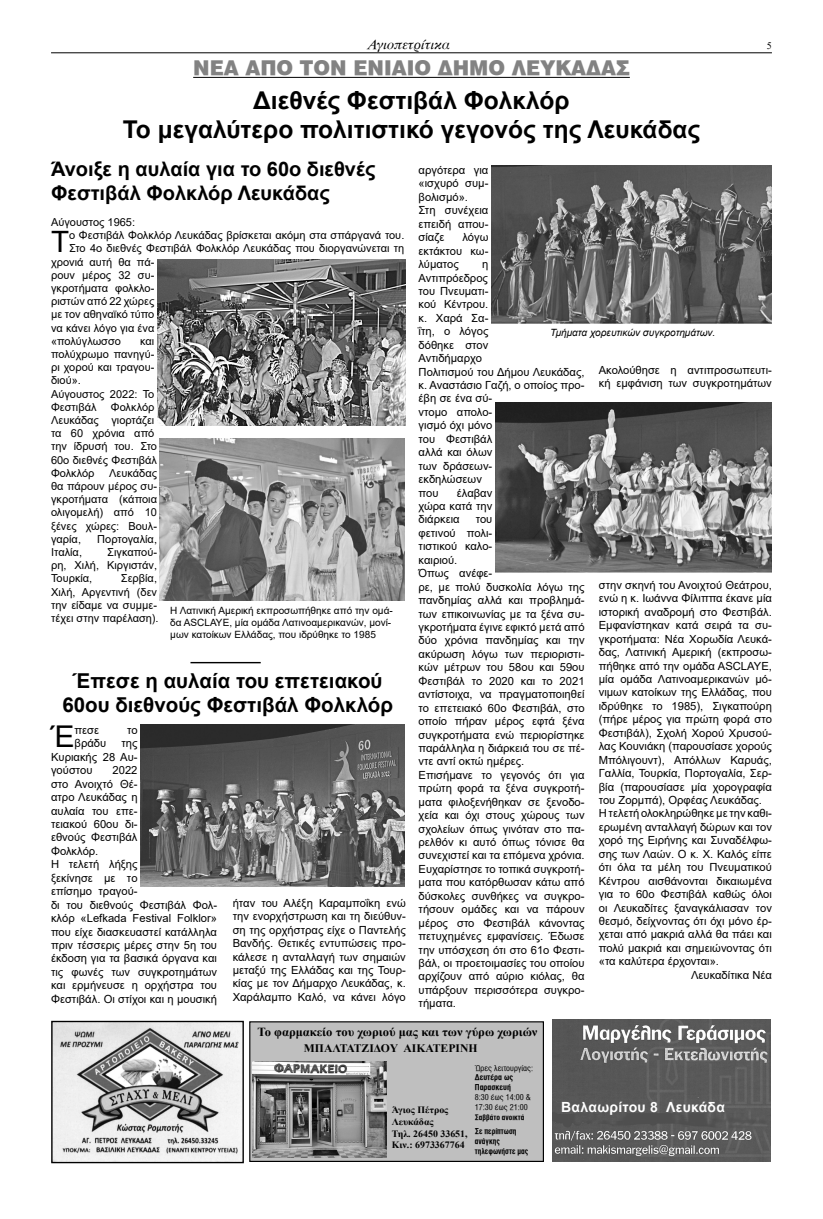
<style>
.page{position:relative;width:823px;height:1219px;background:#fff}
.page>*{position:absolute;margin:0;border:0;box-sizing:border-box;transform-origin:0 0}
.t1{font:30px "Arial";color:#000}
.t2{font:29.4px "Arial";color:#000}
.t3{font:700 24.5px/29.4px "Arial";color:#000;text-align:center}
.t4{font:700 20.5px/24.6px "Arial";color:#000;text-align:center}
.t5{font:700 20px/24px "Arial";color:#000}
.t6{font:900 20px "UB Helvetica";color:#828282}
.t7{font:700 14px "Arial";letter-spacing:.02em;color:#fff}
.t8{font:14px "UB Times Italic";color:#000}
.t9{font:700 12.3px "Times New Roman";color:#000}
.t10{font:700 11.5px "Times New Roman";color:#000}
.t11{font:11.2px/13.4px "Arial";color:#000}
.t12{font:11px/13.2px "Arial";color:#000}
.t13{font:10px/12px "Arial";color:#000}
.t14{font:italic 10px "Arial";color:#000}
.t15{font:10px "Times New Roman";color:#000}
.t16{font:700 9.7px/11.6px "Times New Roman";color:#000}
.t17{font:8.2px/9.8px "UB Helvetica Cond Bold";color:#000}
.t18{font:8.2px/9.8px "UB Helvetica Cond";color:#000}
.t19{font:7.6px "UB Helvetica Cond Bold";color:#000}
</style>
<div class="page">
<hr style="left:51px;top:52px;width:720px;height:1px;background:#000">
<hr style="left:193px;top:77px;width:436px;height:1px;background:#000">
<img style="left:53px;top:1023px;width:189px;height:138px">
<div style="left:51px;top:1021px;width:193px;height:142px;border:1px solid #000"></div>
<div style="left:250px;top:1022px;width:293px;height:139px;background:#bfbfbf"></div>
<div style="left:249px;top:1021px;width:294px;height:141px;border:1px solid #000"></div>
<img style="left:252px;top:1061px;width:134px;height:96px">
<img style="left:552px;top:1019px;width:218px;height:142px">
<img style="left:157px;top:260px;width:248px;height:165px">
<img style="left:160px;top:438px;width:244px;height:163px">
<img style="left:140px;top:725px;width:264px;height:161px">
<img style="left:491px;top:166px;width:280px;height:158px">
<img style="left:495px;top:403px;width:276px;height:169px">
<hr style="left:190px;top:662px;width:70px;height:1px;background:#000">
<p class="t8" style="left:368px;top:37px;width:83px">Αγιοπετρίτικα</p>
<p class="t15" style="left:766px;top:40px;width:6px">5</p>
<h3 class="t6" style="left:193px;top:56px;width:438px">ΝΕΑ ΑΠΟ ΤΟΝ ΕΝΙΑΙΟ ∆ΗΜΟ ΛΕΥΚΑ∆ΑΣ</h3>
<h3 class="t3" style="left:123px;top:86px;width:578px">Διεθνές Φεστιβάλ Φολκλόρ<br>Το μεγαλύτερο πολιτιστικό γεγονός της Λευκάδας</h3>
<h3 class="t5" style="left:51px;top:157px;width:326px">Άνοιξε η αυλαία για το 60ο διεθνές<br>Φεστιβάλ Φολκλόρ Λευκάδας</h3>
<p class="t12" style="left:51px;top:216px;width:85px">Αύγουστος 1965:</p>
<h2 class="t2" style="left:51px;top:226px;width:19px">Τ</h2>
<p class="t12" style="left:69px;top:229px;width:336px">ο Φεστιβάλ Φολκλόρ Λευκάδας βρίσκεται ακόμη στα σπάργανά του.</p>
<p class="t12" style="left:69px;top:242px;width:336px">Στο 4ο διεθνές Φεστιβάλ Φολκλόρ Λευκάδας που διοργανώνεται τη</p>
<p class="t12" style="left:51px;top:255px;width:105px">χρονιά αυτή θα πά-</p>
<p class="t12" style="left:51px;top:268px;width:105px">ρουν μέρος 32 συ-</p>
<p class="t12" style="left:51px;top:282px;width:105px">γκροτήματα φολκλο-</p>
<p class="t12" style="left:51px;top:295px;width:105px">ριστών από 22 χώρες</p>
<p class="t12" style="left:51px;top:308px;width:105px">με τον αθηναϊκό τύπο</p>
<p class="t12" style="left:51px;top:321px;width:105px">να κάνει λόγο για ένα</p>
<p class="t12" style="left:51px;top:334px;width:71px">«πολύγλωσσο</p>
<p class="t12" style="left:51px;top:334px;width:105px;text-indent:89px">και πολύχρωμο πανηγύ&shy;ρι χορού και τραγου&shy;διού».<br>Αύγουστος 2022: Το<br>Φεστιβάλ</p>
<p class="t12" style="left:51px;top:400px;width:107px;text-indent:60px">Φολκλόρ<br>Λευκάδας γιορτάζει τα 60 χρόνια από την ίδρυσή του. Στο<br>60ο διεθνές Φεστιβάλ<br>Φολκλόρ</p>
<p class="t12" style="left:51px;top:466px;width:107px;text-align:justify;text-indent:58px">Λευκάδας θα πάρουν μέρος συ&shy;γκροτήματα (κάποια ολιγομελή) από 10 ξένες χώρες: Βουλ&shy;γαρία,</p>
<p class="t12" style="left:97px;top:532px;width:61px">Πορτογαλία,</p>
<p class="t12" style="left:51px;top:546px;width:107px;text-align:justify;text-indent:56px">Σιγκαπού&shy;ρη, Χιλή, Κιργιστάν, Τουρκία,</p>
<p class="t12" style="left:51px;top:546px;width:32px">Ιταλία,</p>
<p class="t12" style="left:51px;top:572px;width:109px;text-indent:70px">Σερβία,<br>Χιλή, Αργεντινή (δεν την είδαμε να συμμε&shy;τέχει στην παρέλαση).</p>
<p class="t13" style="left:170px;top:604px;width:224px">Η Λατινική Αμερική εκπροσωπήθηκε από την ομά&shy;δα ASCLAYE, μία ομάδα Λατινοαμερικανών, μονί&shy;μων κατοίκων Ελλάδας, που ιδρύθηκε το 1985</p>
<h3 class="t4" style="left:62px;top:668px;width:332px">Έπεσε η αυλαία του επετειακού<br>60ου διεθνούς Φεστιβάλ Φολκλόρ</h3>
<h1 class="t1" style="left:51px;top:720px;width:25px">Έ</h1>
<p class="t11" style="left:75px;top:723px;width:26px">πεσε</p>
<p class="t11" style="left:127px;top:723px;width:12px">το</p>
<p class="t11" style="left:75px;top:737px;width:33px">βράδυ</p>
<p class="t11" style="left:51px;top:737px;width:88px;text-align:justify;text-indent:70px">της Κυριακής 28 Αυ&shy;γούστου</p>
<p class="t11" style="left:51px;top:764px;width:167px;text-indent:61px">2022<br>στο Ανοιχτό Θέ-<br>ατρο Λευκάδας η<br>αυλαία του επε-<br>τειακού 60ου δι-<br>εθνούς Φεστιβάλ<br>Φολκλόρ.<br>Η τελετή λήξης<br>ξεκίνησε με τo<br>επίσημο τραγού-<br>δι του διεθνούς Φεστιβάλ Φολ&shy;κλόρ «Lefkada Festival Folklor» που είχε διασκευαστεί κατάλληλα πριν τέσσερις μέρες στην 5η του έκδοση για τα βασικά όργανα και τις φωνές των συγκροτημάτων και ερμήνευσε η ορχήστρα του<br>Φεστιβάλ. Οι στίχοι και η μουσική</p>
<p class="t11" style="left:232px;top:896px;width:174px;text-align:justify">ήταν του Αλέξη Καραμποΐκη ενώ την ενορχήστρωση και τη διεύθυν&shy;ση της ορχήστρας είχε ο Παντελής Βανδής. Θετικές εντυπώσεις προ&shy;κάλεσε η ανταλλαγή των σημαιών μεταξύ της Ελλάδας και της Τουρ&shy;κίας με τον Δήμαρχο Λευκάδας, κ.<br>Χαράλαμπο Καλό, να κάνει λόγο</p>
<p class="t11" style="left:418px;top:163px;width:71px">αργότερα για «ισχυρό συμ&shy;βολισμό».<br>Στη συνέχεια επειδή απου&shy;σίαζε</p>
<p class="t11" style="left:418px;top:231px;width:71px;text-align:justify;text-indent:44px">λόγω εκτάκτου κω&shy;λύματος</p>
<p class="t11" style="left:418px;top:257px;width:167px;text-indent:64px">η<br>Αντιπρόεδρος<br>του Πνευματι-<br>κού Κέντρου.<br>κ. Χαρά Σα-<br>ΐτη, ο λόγος<br>δόθηκε στον<br>Αντιδήμαρχο<br>Πολιτισμού του Δήμου Λευκάδας, κ. Αναστάσιο Γαζή, ο οποίος προ&shy;έβη σε ένα σύ-<br>ντομο απολο-<br>γισμό όχι μόνο<br>του Φεστιβάλ<br>αλλά και όλων<br>των δράσεων-<br>εκδηλώσεων<br>που</p>
<p class="t14" style="left:550px;top:327px;width:166px">Τμήματα χορευτικών συγκροτημάτων.</p>
<p class="t11" style="left:598px;top:363px;width:174px">Ακολούθησε η αντιπροσωπευτι&shy;κή εμφάνιση των συγκροτημάτων</p>
<p class="t11" style="left:418px;top:486px;width:75px;text-align:justify;text-indent:38px">έλαβαν χώρα κατά την διάρκεια</p>
<p class="t11" style="left:418px;top:513px;width:167px;text-indent:57px">του<br>φετινού πολι-<br>τιστικού καλο-<br>καιριού.<br>Όπως ανέφε-<br>ρε, με πολύ δυσκολία λόγω της πανδημίας αλλά και προβλημά&shy;των επικοινωνίας με τα ξένα συ&shy;γκροτήματα έγινε εφικτό μετά από δύο χρόνια πανδημίας και την ακύρωση λόγω των περιοριστι&shy;κών μέτρων του 58ου και 59ου<br>Φεστιβάλ το 2020 και το 2021 αντίστοιχα, να πραγματοποιηθεί το επετειακό 60ο Φεστιβάλ, στο οποίο πήραν μέρος εφτά ξένα συγκροτήματα ενώ περιορίστηκε παράλληλα η διάρκειά του σε πέ&shy;ντε αντί οκτώ ημέρες.<br>Επισήμανε το γεγονός ότι για πρώτη φορά τα ξένα συγκροτή&shy;ματα φιλοξενήθηκαν σε ξενοδο&shy;χεία και όχι στους χώρους των σχολείων όπως γινόταν στο πα&shy;ρελθόν κι αυτό όπως τόνισε θα συνεχιστεί και τα επόμενα χρόνια.<br>Ευχαρίστησε το τοπικά συγκροτή&shy;ματα που κατόρθωσαν κάτω από δύσκολες συνθήκες να συγκρο&shy;τήσουν ομάδες και να πάρουν μέρος στο Φεστιβάλ κάνοντας πετυχημένες εμφανίσεις. Έδωσε την υπόσχεση ότι στο 61ο Φεστι&shy;βάλ, οι προετοιμασίες του οποίου αρχίζουν από αύριο κιόλας, θα υπάρξουν περισσότερα συγκρο&shy;τήματα.</p>
<p class="t11" style="left:598px;top:578px;width:174px">στην σκηνή του Ανοιχτού Θεάτρου,</p>
<p class="t11" style="left:598px;top:592px;width:174px">ενώ η κ. Ιωάννα Φίλιππα έκανε μία</p>
<p class="t11" style="left:598px;top:605px;width:174px">ιστορική αναδρομή στο Φεστιβάλ.</p>
<p class="t11" style="left:598px;top:619px;width:174px">Εμφανίστηκαν κατά σειρά τα συ-</p>
<p class="t11" style="left:598px;top:632px;width:174px">γκροτήματα: Νέα Χορωδία Λευκά-</p>
<p class="t11" style="left:598px;top:645px;width:174px">δας, Λατινική Αμερική (εκπροσω-</p>
<p class="t11" style="left:598px;top:659px;width:174px">πήθηκε από την ομάδα ASCLAYE,</p>
<p class="t11" style="left:598px;top:672px;width:174px">μία ομάδα Λατινοαμερικανών μό-</p>
<p class="t11" style="left:598px;top:686px;width:174px">νιμων κατοίκων της Ελλάδας, που</p>
<p class="t11" style="left:598px;top:699px;width:174px">ιδρύθηκε το 1985), Σιγκαπούρη</p>
<p class="t11" style="left:598px;top:713px;width:174px">(πήρε μέρος για πρώτη φορά στο</p>
<p class="t11" style="left:598px;top:726px;width:174px">Φεστιβάλ), Σχολή Χορού Χρυσού-</p>
<p class="t11" style="left:598px;top:740px;width:174px">λας Κουνιάκη (παρουσίασε χορούς</p>
<p class="t11" style="left:598px;top:753px;width:174px">Μπόλιγουντ), Απόλλων Καρυάς,</p>
<p class="t11" style="left:598px;top:766px;width:174px">Γαλλία, Τουρκία, Πορτογαλία, Σερ-</p>
<p class="t11" style="left:598px;top:780px;width:174px">βία (παρουσίασε μία χορογραφία</p>
<p class="t11" style="left:598px;top:793px;width:165px">του Ζορμπά), Ορφέας Λευκάδας.</p>
<p class="t11" style="left:598px;top:807px;width:174px">Η τελετή ολοκληρώθηκε με την καθι-</p>
<p class="t11" style="left:598px;top:820px;width:174px">ερωμένη ανταλλαγή δώρων και τον</p>
<p class="t11" style="left:598px;top:834px;width:174px">χορό της Ειρήνης και Συναδέλφω-</p>
<p class="t11" style="left:598px;top:847px;width:174px">σης των Λαών. Ο κ. Χ. Καλός είπε</p>
<p class="t11" style="left:598px;top:861px;width:174px">ότι όλα τα μέλη του Πνευματικού</p>
<p class="t11" style="left:598px;top:874px;width:174px">Κέντρου αισθάνονται δικαιωμένα</p>
<p class="t11" style="left:598px;top:887px;width:174px">για το 60ο Φεστιβάλ καθώς όλοι</p>
<p class="t11" style="left:598px;top:901px;width:174px">οι Λευκαδίτες ξαναγκάλιασαν τον</p>
<p class="t11" style="left:598px;top:914px;width:174px">θεσμό, δείχνοντας ότι όχι μόνο έρ-</p>
<p class="t11" style="left:598px;top:928px;width:174px">χεται από μακριά αλλά θα πάει και</p>
<p class="t11" style="left:598px;top:941px;width:174px">πολύ μακριά και σημειώνοντας ότι</p>
<p class="t11" style="left:598px;top:955px;width:122px">«τα καλύτερα έρχονται».</p>
<p class="t11" style="left:690px;top:968px;width:82px">Λευκαδίτικα Νέα</p>
<p class="t9" style="left:257px;top:1025px;width:281px">Το φαρμακείο του χωριού μας και των γύρω χωριών</p>
<p class="t10" style="left:304px;top:1041px;width:175px">ΜΠΑΛΤΑΤΖΙΔΟΥ ΑΙΚΑΤΕΡΙΝΗ</p>
<p class="t18" style="left:474px;top:1063px;width:60px">Ώρες λειτουργίας:</p>
<p class="t17" style="left:474px;top:1073px;width:40px">∆ευτέρα ως<br>Παρασκευή</p>
<p class="t18" style="left:474px;top:1092px;width:57px">8:30 έως 14:00 &amp;<br>17:30 έως 21:00</p>
<p class="t19" style="left:474px;top:1113px;width:51px">Σαββάτο ανοικτά</p>
<p class="t17" style="left:474px;top:1126px;width:55px">Σε περίπτωση ανάγκης τηλεφωνήστε μας</p>
<p class="t16" style="left:391px;top:1104px;width:77px">Άγιος Πέτρος<br>Λευκάδας<br>Τηλ. 26450 33651,<br>Κιν.: 6973367764</p>
<p class="t7" style="left:561px;top:1099px;width:165px">Βαλαωρίτου 8 Λευκάδα</p>
</div>
